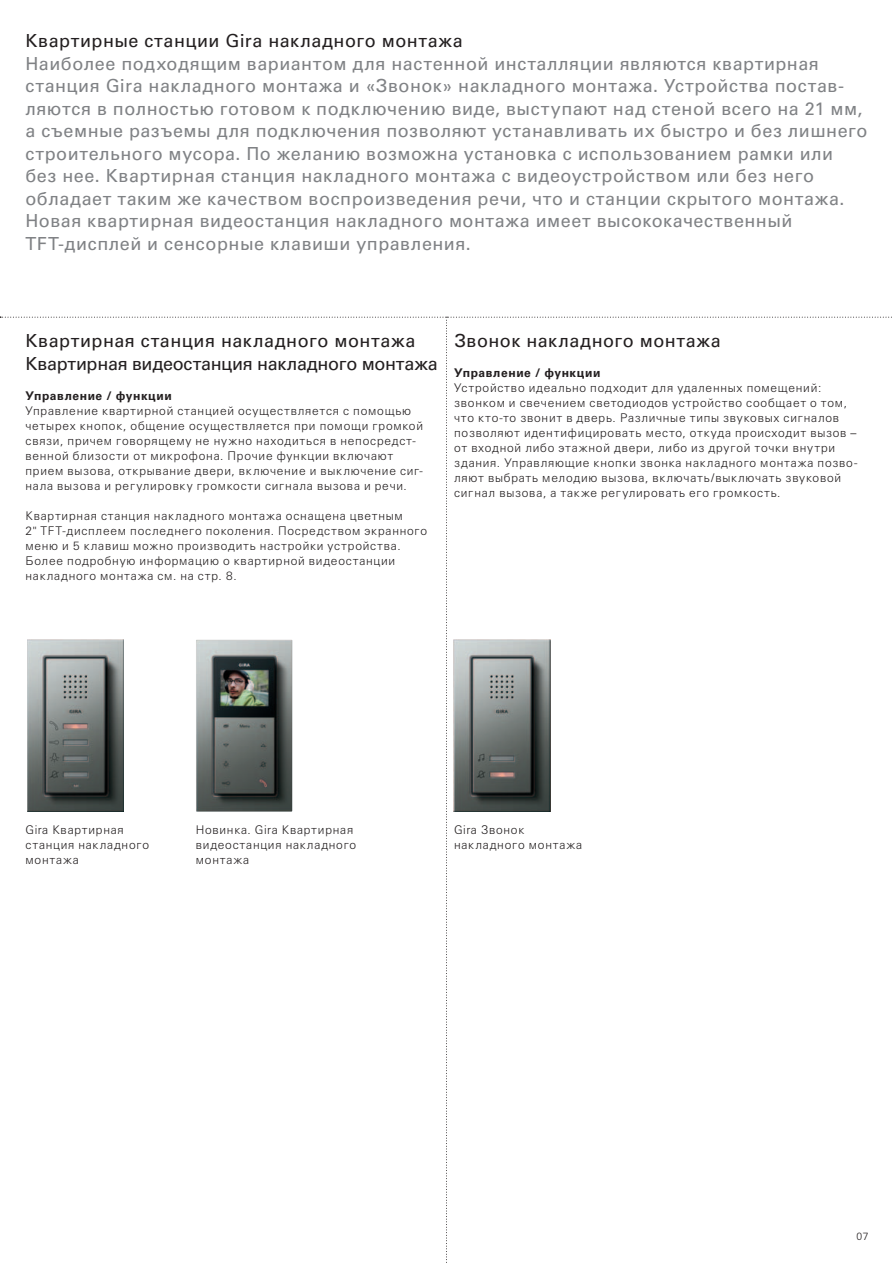
<style>
.page{position:relative;width:893px;height:1263px;background:#fff}
.page>*{position:absolute;margin:0;border:0;box-sizing:border-box;transform-origin:0 0}
.t1{font:18px/22.5px "Univers Cyr";letter-spacing:.025em;color:#808285}
.t2{font:18px/22.5px "Univers Cyr";color:#231f20}
.t3{font:18px "Univers Cyr";letter-spacing:.025em;color:#231f20}
.t4{font:300 12px/15px "Univers Cyr";letter-spacing:.065em;color:#231f20}
.t5{font:700 12px "Univers Cyr";letter-spacing:.05em;color:#231f20}
.t6{font:300 10.5px "Univers Cyr";color:#231f20}
</style>
<div class="page">
<img style="left:196px;top:640px;width:96px;height:171px">
<img style="left:27px;top:640px;width:97px;height:172px">
<img style="left:454px;top:640px;width:96px;height:172px">
<h1 class="t3" style="left:26px;top:34px;width:439px">Квартирные станции Gira накладного монтажа</h1>
<p class="t1" style="left:26px;top:53px;width:843px">Наиболее подходящим вариантом для настенной инсталляции являются квартирная станция Gira накладного монтажа и «Звонок» накладного монтажа. Устройства постав&shy;ляются в полностью готовом к подключению виде, выступают над стеной всего на 21 мм, а съемные разъемы для подключения позволяют устанавливать их быстро и без лишнего строительного мусора. По желанию возможна установка с использованием рамки или без нее. Квартирная станция накладного монтажа с видеоустройством или без него обладает таким же качеством воспроизведения речи, что и станции скрытого монтажа.<br>Новая квартирная видеостанция накладного монтажа имеет высококачественный TFT-дисплей и сенсорные клавиши управления.</p>
<h1 class="t2" style="left:26px;top:331px;width:414px">Квартирная станция накладного монтажа<br>Квартирная видеостанция накладного монтажа</h1>
<p class="t5" style="left:26px;top:391px;width:148px">Управление / функции</p>
<p class="t4" style="left:26px;top:404px;width:399px">Управление квартирной станцией осуществляется с помощью четырех кнопок, общение осуществляется при помощи громкой связи, причем говорящему не нужно находиться в непосредст&shy;венной близости от микрофона. Прочие функции включают прием вызова, открывание двери, включение и выключение сиг&shy;нала вызова и регулировку громкости сигнала вызова и речи.</p>
<p class="t4" style="left:26px;top:509px;width:403px">Квартирная станция накладного монтажа оснащена цветным<br>2" TFT-дисплеем последнего поколения. Посредством экранного меню и 5 клавиш можно производить настройки устройства.<br>Более подробную информацию о квартирной видеостанции накладного монтажа см. на стр. 8.</p>
<h1 class="t3" style="left:454px;top:334px;width:268px">Звонок накладного монтажа</h1>
<p class="t5" style="left:454px;top:369px;width:148px">Управление / функции</p>
<p class="t4" style="left:454px;top:381px;width:405px">Устройство идеально подходит для удаленных помещений: звонком и свечением светодиодов устройство сообщает о том, что кто-то звонит в дверь. Различные типы звуковых сигналов позволяют идентифицировать место, откуда происходит вызов – от входной либо этажной двери, либо из другой точки внутри здания. Управляющие кнопки звонка накладного монтажа позво&shy;ляют выбрать мелодию вызова, включать/выключать звуковой сигнал вызова, а также регулировать его громкость.</p>
<p class="t4" style="left:26px;top:824px;width:125px">Gira Квартирная станция накладного монтажа</p>
<p class="t4" style="left:196px;top:824px;width:162px">Новинка. Gira Квартирная видеостанция накладного монтажа</p>
<p class="t4" style="left:454px;top:823px;width:129px">Gira Звонок накладного монтажа</p>
<p class="t6" style="left:856px;top:1232px;width:14px">07</p>
</div>
